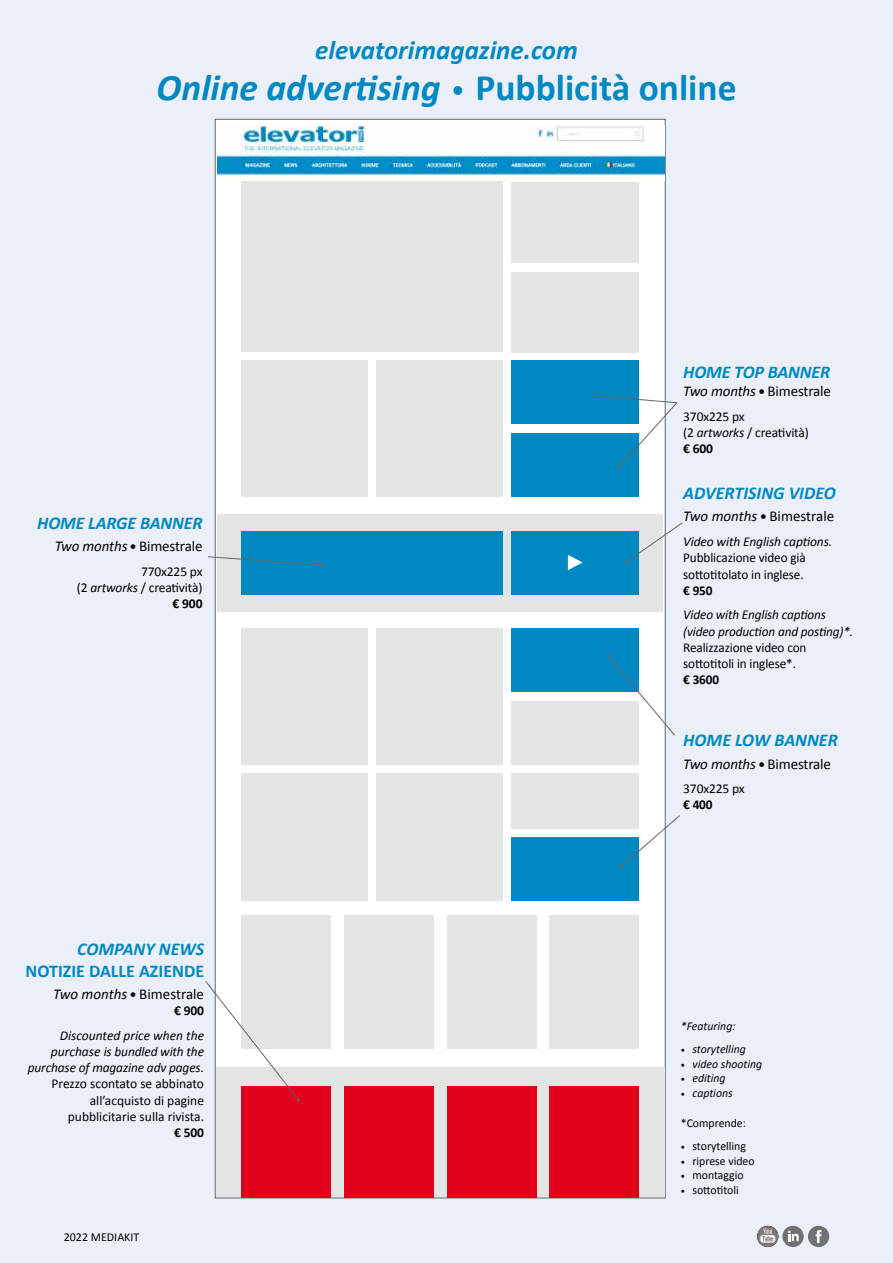
<style>
.page{position:relative;width:893px;height:1263px;background:#ebf0f8}
.page>*{position:absolute;margin:0;border:0;box-sizing:border-box;transform-origin:0 0}
.t1{font:italic 700 37.5px "Calibri";color:#0088c2}
.t2{font:italic 700 27px "Calibri";color:#0088c2}
.t3{font:italic 700 18px "Calibri";letter-spacing:-.01em;color:#0088c2}
.t4{font:700 18px "Calibri";color:#0088c2}
.t5{font:15px "Calibri";letter-spacing:-.01em;color:#000}
.t6{font:13.5px/16.2px "Calibri";letter-spacing:-.01em;color:#000}
.t7{font:italic 13.5px/16.2px "Calibri";letter-spacing:-.01em;color:#000}
.t8{font:700 13.5px "Calibri";letter-spacing:-.01em;color:#000}
.t9{font:12px/14.4px "Calibri";color:#000;text-align:right}
.t10{font:italic 12px/14.4px "Calibri";color:#000}
.s1{font-family:"Swiss 721 BT";font-weight:300;font-style:normal;font-size:30px}
.s2{font-style:normal}
.s3{font-style:italic}
.s4{font-weight:700}
</style>
<div class="page">
<div style="left:215px;top:119px;width:451px;height:1079px;background:#fff;border:1px solid #646567"></div>
<div style="left:216px;top:1067px;width:449px;height:130px;background:#e3e4e4"></div>
<div style="left:241px;top:915px;width:90px;height:134px;background:#e3e4e4"></div>
<div style="left:241px;top:1086px;width:90px;height:111px;background:#e2001a"></div>
<div style="left:344px;top:915px;width:89px;height:134px;background:#e3e4e4"></div>
<div style="left:344px;top:1086px;width:89px;height:111px;background:#e2001a"></div>
<div style="left:447px;top:915px;width:89px;height:134px;background:#e3e4e4"></div>
<div style="left:447px;top:1086px;width:89px;height:111px;background:#e2001a"></div>
<div style="left:550px;top:915px;width:89px;height:134px;background:#e3e4e4"></div>
<div style="left:550px;top:1086px;width:89px;height:111px;background:#e2001a"></div>
<div style="left:241px;top:182px;width:262px;height:170px;background:#e3e4e4"></div>
<div style="left:511px;top:182px;width:128px;height:81px;background:#e3e4e4"></div>
<div style="left:511px;top:272px;width:128px;height:81px;background:#e3e4e4"></div>
<div style="left:511px;top:360px;width:128px;height:64px;background:#0088c2"></div>
<div style="left:511px;top:433px;width:128px;height:64px;background:#0088c2"></div>
<div style="left:241px;top:360px;width:127px;height:137px;background:#e3e4e4"></div>
<div style="left:376px;top:360px;width:127px;height:137px;background:#e3e4e4"></div>
<div style="left:511px;top:628px;width:128px;height:64px;background:#0088c2"></div>
<div style="left:511px;top:773px;width:128px;height:55px;background:#e3e4e4"></div>
<div style="left:511px;top:701px;width:128px;height:63px;background:#e3e4e4"></div>
<div style="left:217px;top:514px;width:446px;height:97px;background:#e3e4e4"></div>
<div style="left:511px;top:531px;width:128px;height:63px;background:#0088c2"></div>
<svg style="left:568px;top:555px;width:15px;height:15px"></svg>
<div style="left:241px;top:531px;width:262px;height:63px;background:#0088c2"></div>
<img style="left:218px;top:125px;width:446px;height:51px">
<svg style="left:208px;top:556px;width:116px;height:10px"></svg>
<svg style="left:625px;top:522px;width:58px;height:41px"></svg>
<div style="left:241px;top:628px;width:127px;height:136px;background:#e3e4e4"></div>
<div style="left:376px;top:628px;width:127px;height:136px;background:#e3e4e4"></div>
<div style="left:241px;top:773px;width:127px;height:127px;background:#e3e4e4"></div>
<div style="left:376px;top:773px;width:127px;height:127px;background:#e3e4e4"></div>
<div style="left:511px;top:837px;width:128px;height:63px;background:#0088c2"></div>
<svg style="left:620px;top:814px;width:60px;height:53px"></svg>
<svg style="left:607px;top:654px;width:68px;height:82px"></svg>
<svg style="left:594px;top:394px;width:83px;height:75px"></svg>
<svg style="left:205px;top:980px;width:95px;height:122px"></svg>
<div style="left:782px;top:1226px;width:22px;height:21px;background:#707172;border-radius:11px"></div>
<svg style="left:788px;top:1230px;width:11px;height:11px"></svg>
<div style="left:808px;top:1226px;width:21px;height:21px;background:#707172;border-radius:11px"></div>
<svg style="left:816px;top:1230px;width:5px;height:13px"></svg>
<img style="left:757px;top:1226px;width:21px;height:21px">
<h2 class="t2" style="left:315px;top:33px;width:264px">elevatorimagazine.com</h2>
<h1 class="t1" style="left:157px;top:65px;width:581px">Online advertising <span class="s1">•</span> <span class="s2">Pubblicità online</span></h1>
<h3 class="t3" style="left:37px;top:511px;width:167px">HOME LARGE BANNER</h3>
<p class="t5" style="left:55px;top:537px;width:149px"><span class="s3">Two months</span> Bimestrale</p>
<p class="t6" style="left:77px;top:562px;width:127px;text-align:right">770x225 px<br>(2 <span class="s3">artworks</span> / creatività) <span class="s4">€ 900</span></p>
<h3 class="t3" style="left:77px;top:938px;width:128px">COMPANY NEWS</h3>
<h3 class="t4" style="left:26px;top:959px;width:180px">NOTIZIE DALLE AZIENDE</h3>
<p class="t5" style="left:53px;top:985px;width:153px"><span class="s3">Two months</span> Bimestrale</p>
<p class="t8" style="left:174px;top:1002px;width:31px">€ 900</p>
<p class="t7" style="left:28px;top:1026px;width:178px;text-align:right">Discounted price when the purchase is bundled with the purchase of magazine adv pages.</p>
<p class="t6" style="left:52px;top:1075px;width:154px;text-align:right">Prezzo scontato se abbinato all’acquisto di pagine pubblicitarie sulla rivista.</p>
<p class="t8" style="left:174px;top:1124px;width:31px">€ 500</p>
<p class="t9" style="left:64px;top:1229px;width:77px">2022 MEDIAKIT</p>
<h3 class="t3" style="left:683px;top:361px;width:149px">HOME TOP BANNER</h3>
<p class="t5" style="left:683px;top:382px;width:149px"><span class="s3">Two months</span> Bimestrale</p>
<p class="t6" style="left:683px;top:407px;width:127px">370x225 px<br>(2 <span class="s3">artworks</span> / creatività) <span class="s4">€ 600</span></p>
<h3 class="t3" style="left:683px;top:482px;width:154px">ADVERTISING VIDEO</h3>
<p class="t5" style="left:683px;top:507px;width:153px"><span class="s3">Two months</span> Bimestrale</p>
<p class="t7" style="left:683px;top:533px;width:151px">Video with English captions.</p>
<p class="t6" style="left:683px;top:549px;width:124px">Pubblicazione video già sottotitolato in inglese.</p>
<p class="t8" style="left:683px;top:582px;width:31px">€ 950</p>
<p class="t7" style="left:683px;top:606px;width:172px">Video with English captions (video production and posting)*.</p>
<p class="t6" style="left:683px;top:639px;width:125px">Realizzazione video con sottotitoli in inglese*.</p>
<p class="t8" style="left:683px;top:671px;width:37px">€ 3600</p>
<h3 class="t3" style="left:683px;top:729px;width:156px">HOME LOW BANNER</h3>
<p class="t5" style="left:683px;top:754px;width:149px"><span class="s3">Two months</span> Bimestrale</p>
<p class="t6" style="left:683px;top:780px;width:63px">370x225 px</p>
<p class="t8" style="left:683px;top:796px;width:31px">€ 400</p>
<p class="t10" style="left:692px;top:1014px;width:55px;line-height:23.4px;text-indent:-12px">*Featuring: storytelling</p>
<p class="t10" style="left:692px;top:1056px;width:71px">video shooting editing captions</p>
<p class="t9" style="left:681px;top:1111px;width:67px;line-height:23.4px">*Comprende: storytelling</p>
<p class="t9" style="left:692px;top:1153px;width:64px;text-align:left">riprese video montaggio sottotitoli</p>
</div>
